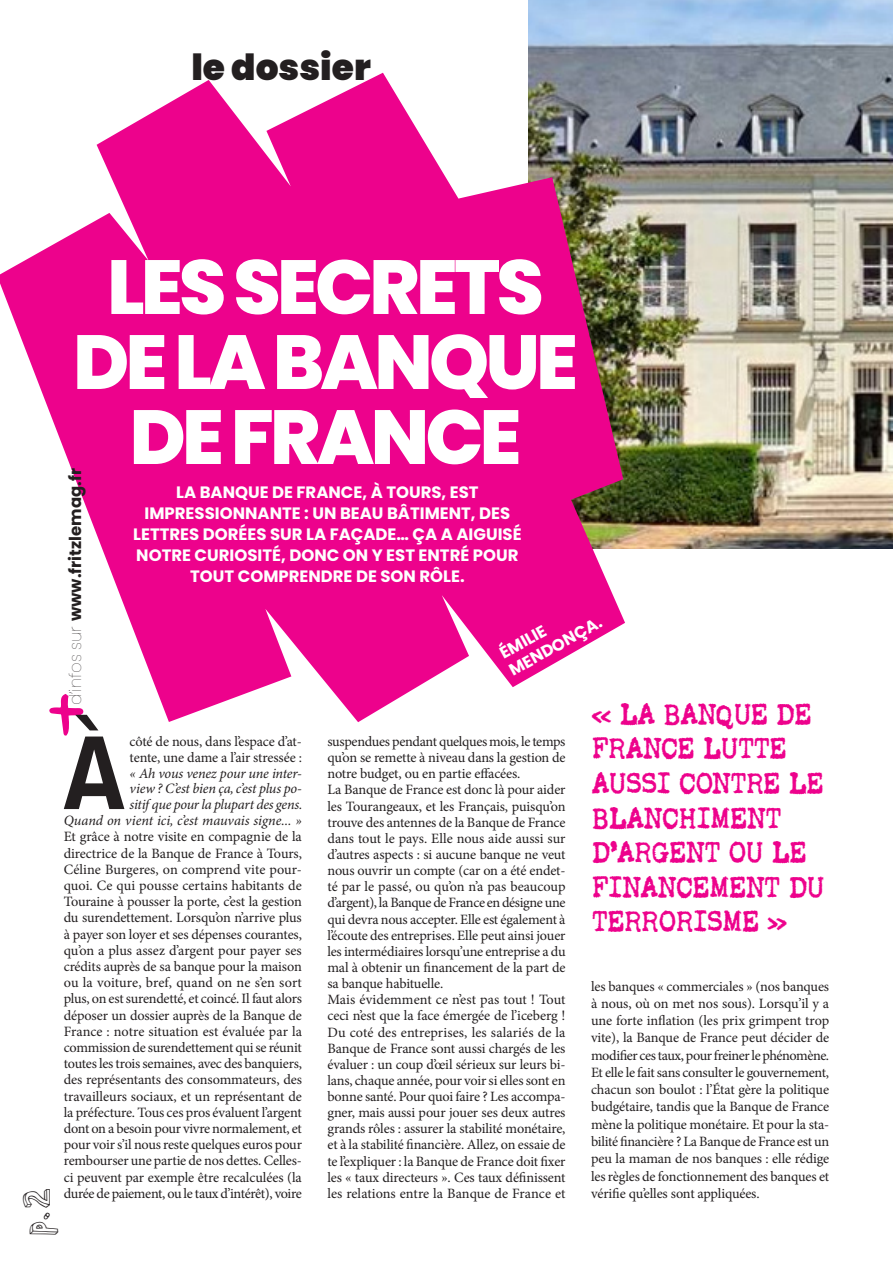
<style>
.page{position:relative;width:893px;height:1263px;background:#fff}
.page>*{position:absolute;margin:0;border:0;box-sizing:border-box;transform-origin:0 0}
.t1{font:700 108.75px "Proxima Nova Cond";color:#231f20}
.t2{font:800 76.5px/75px "Poppins";letter-spacing:-.05em;color:#fff;text-align:center}
.t3{font:900 36px "Poppins";color:#231f20}
.t4{font:36px "Blockhead OT";color:#231f20}
.t5{font:28.5px/34.5px "Sunflower";letter-spacing:-.055em;color:#ed028c}
.t6{font:700 16.5px/21px "Poppins";color:#fff;text-align:center}
.t7{font:700 16.5px "Poppins";color:#231f20}
.t8{font:14.25px/16.2px "Minion Pro";letter-spacing:-.01em;color:#231f20;text-align:justify}
.s1{font-weight:100}
.s2{font-style:italic}
</style>
<div class="page">
<img style="left:529px;top:0;width:364px;height:549px">
<svg style="left:0;top:73px;width:625px;height:649px;fill:#ed028c"></svg>
<svg style="left:48px;top:694px;width:36px;height:42px"></svg>
<p class="t3" style="left:191px;top:47px;width:181px">le dossier</p>
<p class="t2" style="left:73px;top:250px;width:506px">LES SECRETS<br>DE LA BANQUE<br>DE FRANCE</p>
<p class="t7" style="left:66px;top:705px;width:238px;rotate:-90deg"><span class="s1">d’infos sur</span> www.fritzlemag.fr</p>
<p class="t6" style="left:133px;top:482px;width:390px">LA BANQUE DE FRANCE, À TOURS, EST IMPRESSIONNANTE : UN BEAU BÂTIMENT, DES LETTRES DORÉES SUR LA FAÇADE… ÇA A AIGUISÉ NOTRE CURIOSITÉ, DONC ON Y EST ENTRÉ POUR TOUT COMPRENDRE DE SON RÔLE.</p>
<p class="t6" style="left:496px;top:645px;width:105px;line-height:19.5px;text-align:left;rotate:-29deg">ÉMILIE<br>MENDONÇA.</p>
<p class="t5" style="left:591px;top:697px;width:236px">« LA BANQUE DE<br>FRANCE LUTTE<br>AUSSI CONTRE LE<br>BLANCHIMENT<br>D’ARGENT OU LE<br>FINANCEMENT DU<br>TERRORISME »</p>
<p class="t1" style="left:64px;top:693px;width:62px">À</p>
<p class="t8" style="left:64px;top:733px;width:240px;text-align:right">côté de nous, dans l’espace d’at-<br>tente, une dame a l’air stressée :<br><span class="s2">« Ah vous venez pour une inter-<br>view ? C’est bien ça, c’est plus po-<br>sitif que pour la plupart des gens.<br>Quand on vient ici, c’est mauvais signe... » </span>Et grâce à notre visite en compagnie de la directrice de la Banque de France à Tours, Céline Burgeres, on comprend vite pour&shy;quoi. Ce qui pousse certains habitants de Touraine à pousser la porte, c’est la gestion du surendettement. Lorsqu’on n’arrive plus à payer son loyer et ses dépenses courantes, qu’on a plus assez d’argent pour payer ses crédits auprès de sa banque pour la maison ou la voiture, bref, quand on ne s’en sort plus, on est surendetté, et coincé. Il faut alors déposer un dossier auprès de la Banque de France : notre situation est évaluée par la commission de surendettement qui se réunit toutes les trois semaines, avec des banquiers, des représentants des consommateurs, des travailleurs sociaux, et un représentant de la préfecture. Tous ces pros évaluent l’argent dont on a besoin pour vivre normalement, et pour voir s’il nous reste quelques euros pour rembourser une partie de nos dettes. Celles&shy;ci peuvent par exemple être recalculées (la durée de paiement, ou le taux d’intérêt), voire</p>
<p class="t8" style="left:327px;top:733px;width:240px">suspendues pendant quelques mois, le temps qu’on se remette à niveau dans la gestion de notre budget, ou en partie effacées.</p>
<p class="t8" style="left:327px;top:782px;width:240px">La Banque de France est donc là pour aider les Tourangeaux, et les Français, puisqu’on trouve des antennes de la Banque de France dans tout le pays. Elle nous aide aussi sur d’autres aspects : si aucune banque ne veut nous ouvrir un compte (car on a été endet&shy;té par le passé, ou qu’on n’a pas beaucoup d’argent), la Banque de France en désigne une qui devra nous accepter. Elle est également à l’écoute des entreprises. Elle peut ainsi jouer les intermédiaires lorsqu’une entreprise a du mal à obtenir un financement de la part de sa banque habituelle.</p>
<p class="t8" style="left:327px;top:992px;width:240px">Mais évidemment ce n’est pas tout ! Tout ceci n’est que la face émergée de l’iceberg !<br>Du coté des entreprises, les salariés de la Banque de France sont aussi chargés de les évaluer : un coup d’œil sérieux sur leurs bi&shy;lans, chaque année, pour voir si elles sont en bonne santé. Pour quoi faire ? Les accompa&shy;gner, mais aussi pour jouer ses deux autres grands rôles : assurer la stabilité monétaire, et à la stabilité financière. Allez, on essaie de te l’expliquer : la Banque de France doit fixer les « taux directeurs ». Ces taux définissent les relations entre la Banque de France et</p>
<p class="t8" style="left:591px;top:977px;width:240px;line-height:17.2px">les banques « commerciales » (nos banques à nous, où on met nos sous). Lorsqu’il y a une forte inflation (les prix grimpent trop vite), la Banque de France peut décider de modifier ces taux, pour freiner le phénomène.<br>Et elle le fait sans consulter le gouvernement, chacun son boulot : l’État gère la politique budgétaire, tandis que la Banque de France mène la politique monétaire. Et pour la sta&shy;bilité financière ? La Banque de France est un peu la maman de nos banques : elle rédige les règles de fonctionnement des banques et vérifie qu’elles sont appliquées.</p>
<p class="t4" style="left:5px;top:1237px;width:50px;rotate:-90deg">p.2</p>
</div>
